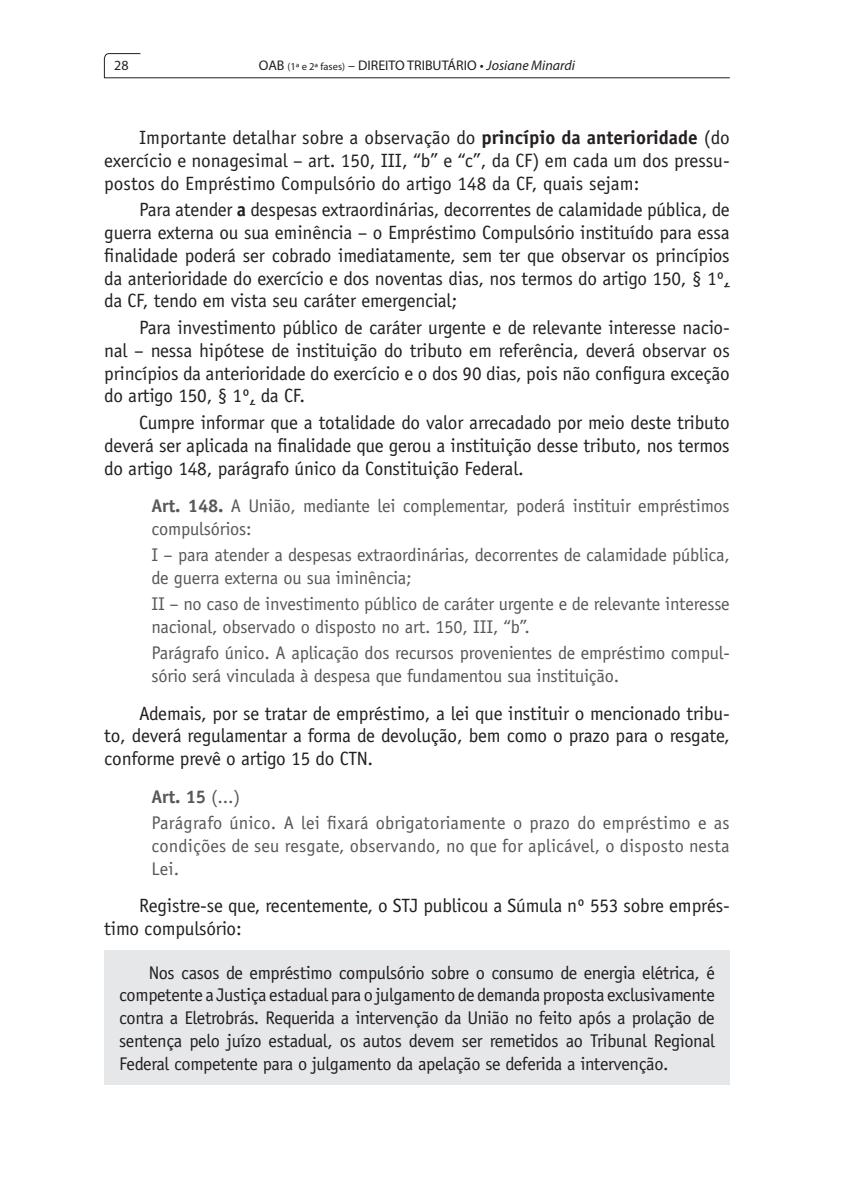
<style>
.page{position:relative;width:844px;height:1191px;background:#fff}
.page>*{position:absolute;margin:0;border:0;box-sizing:border-box;transform-origin:0 0}
.TEXTO-CORRIDO{font:19.25px/22.8px "Officina Sans";letter-spacing:-.01em;color:#231f20;text-align:justify}
.Texto_Questoes{font:18.38px/22.8px "Officina Sans";letter-spacing:-.02em;color:#231f20;text-align:justify}
.Lei_3º{font:18.38px/22.8px "Officina Sans";letter-spacing:-.01em;color:#57585a}
.Lei_2º{font:18.38px/22.8px "Officina Sans";letter-spacing:-.01em;color:#57585a}
.Lei_1º{font:18.38px/22.8px "Officina Sans";letter-spacing:-.01em;color:#57585a}
.Lei_1º-2{font:700 18.38px "Officina Sans";color:#57585a}
.t1{font:14px "Myriad Pro";color:#231f20}
.s1{font-size:10.5px}
.s2{font-style:italic}
.s3{font-weight:700}
.s4{font-weight:400}
</style>
<div class="page">
<hr style="left:104px;top:77px;width:625px;height:1px;background:#231f20">
<svg style="left:104px;top:53px;width:37px;height:26px"></svg>
<div style="left:104px;top:950px;width:625px;height:134px;background:#e6e7e9"></div>
<p class="t1" style="left:114px;top:57px;width:16px">28</p>
<p class="t1" style="left:259px;top:57px;width:318px">OAB <span class="s1">(1ª e 2ª fases)</span> – DIREITO TRIBUTÁRIO • <span class="s2">Josiane Minardi</span></p>
<p class="TEXTO-CORRIDO" style="left:104px;top:126px;width:627px;text-indent:35px">Importante detalhar sobre a observação do <span class="s3">princípio da anterioridade</span> (do exercício e nonagesimal – art. 150, III, “b” e “c”, da CF) em cada um dos pressu&shy;postos do Empréstimo Compulsório do artigo 148 da CF, quais sejam:</p>
<p class="TEXTO-CORRIDO" style="left:104px;top:198px;width:627px;text-indent:35px">Para atender <span class="s3">a</span> despesas extraordinárias, decorrentes de calamidade pública, de guerra externa ou sua eminência – o Empréstimo Compulsório instituído para essa finalidade poderá ser cobrado imediatamente, sem ter que observar os princípios da anterioridade do exercício e dos noventas dias, nos termos do artigo 150, § 1º, da CF, tendo em vista seu caráter emergencial;</p>
<p class="TEXTO-CORRIDO" style="left:104px;top:316px;width:627px;text-indent:35px">Para investimento público de caráter urgente e de relevante interesse nacio&shy;nal – nessa hipótese de instituição do tributo em referência, deverá observar os princípios da anterioridade do exercício e o dos 90 dias, pois não configura exceção do artigo 150, § 1º, da CF.</p>
<p class="TEXTO-CORRIDO" style="left:104px;top:411px;width:627px;text-indent:35px">Cumpre informar que a totalidade do valor arrecadado por meio deste tributo deverá ser aplicada na finalidade que gerou a instituição desse tributo, nos termos do artigo 148, parágrafo único da Constituição Federal.</p>
<p class="Lei_1º" style="left:151px;top:495px;width:579px"><span class="s3">Art. 148.</span> A União, mediante lei complementar, poderá instituir empréstimos compulsórios:</p>
<p class="Lei_2º" style="left:151px;top:544px;width:579px">I – para atender a despesas extraordinárias, decorrentes de calamidade pública, de guerra externa ou sua iminência;</p>
<p class="Lei_2º" style="left:151px;top:593px;width:579px">II – no caso de investimento público de caráter urgente e de relevante interesse nacional, observado o disposto no art. 150, III, “b”.</p>
<p class="Lei_3º" style="left:151px;top:642px;width:579px">Parágrafo único. A aplicação dos recursos provenientes de empréstimo compul&shy;sório será vinculada à despesa que fundamentou sua instituição.</p>
<p class="TEXTO-CORRIDO" style="left:104px;top:702px;width:627px;text-indent:35px">Ademais, por se tratar de empréstimo, a lei que instituir o mencionado tribu&shy;to, deverá regulamentar a forma de devolução, bem como o prazo para o resgate, conforme prevê o artigo 15 do CTN.</p>
<p class="Lei_1º-2" style="left:151px;top:785px;width:90px">Art. 15 <span class="s4">(...)</span></p>
<p class="Lei_3º" style="left:151px;top:811px;width:579px;text-align:justify">Parágrafo único. A lei fixará obrigatoriamente o prazo do empréstimo e as condições de seu resgate, observando, no que for aplicável, o disposto nesta Lei.</p>
<p class="TEXTO-CORRIDO" style="left:104px;top:894px;width:627px;text-indent:35px">Registre-se que, recentemente, o STJ publicou a Súmula nº 553 sobre emprés&shy;timo compulsório:</p>
<p class="Texto_Questoes" style="left:119px;top:961px;width:597px;text-indent:30px">Nos casos de empréstimo compulsório sobre o consumo de energia elétrica, é competente a Justiça estadual para o julgamento de demanda proposta exclusivamente contra a Eletrobrás. Requerida a intervenção da União no feito após a prolação de sentença pelo juízo estadual, os autos devem ser remetidos ao Tribunal Regional Federal competente para o julgamento da apelação se deferida a intervenção.</p>
</div>
